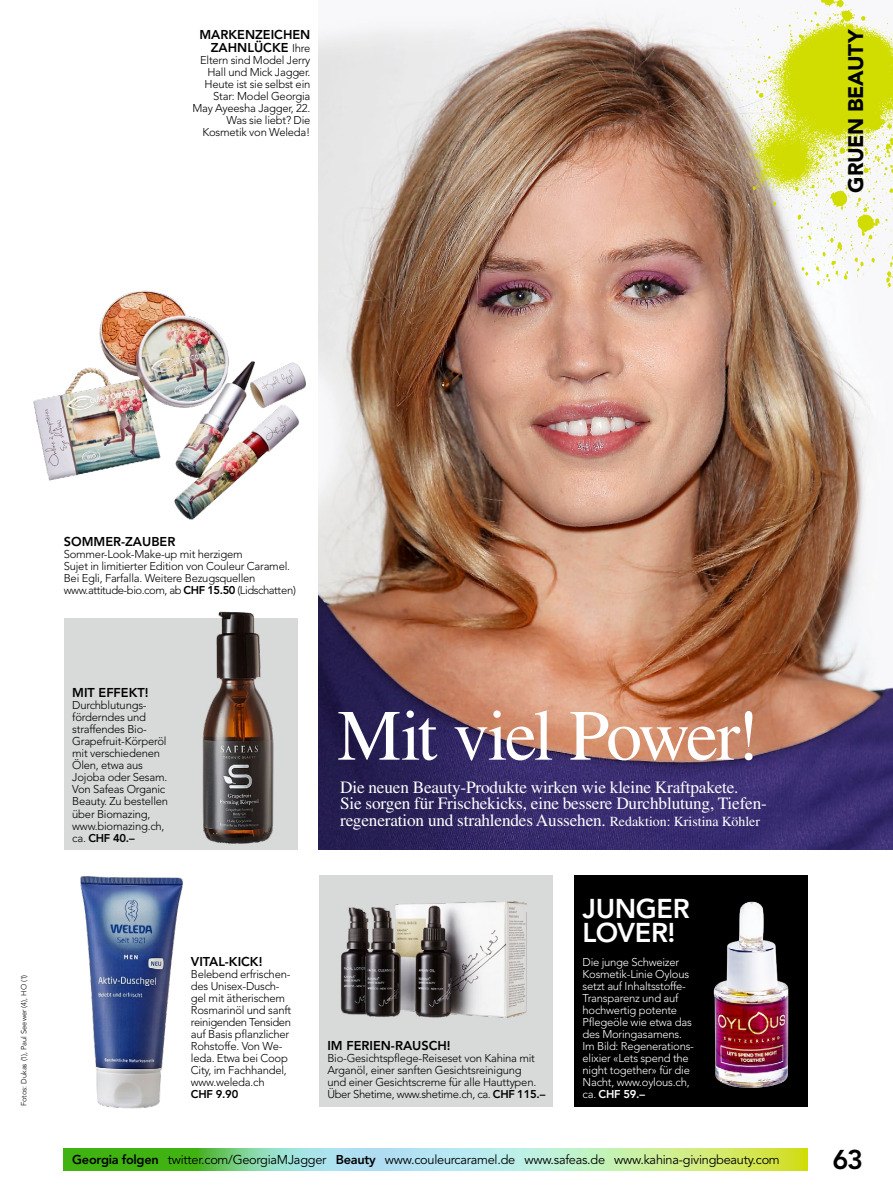
<style>
.page{position:relative;width:893px;height:1200px;background:#fff}
.page>*{position:absolute;margin:0;border:0;box-sizing:border-box;transform-origin:0 0}
._213_Tit_Times_48_x0{font:72px "Times LT Std";letter-spacing:-.045em;color:#fff}
._201_Tit_Avenir_18_x{font:800 27px "Avenir LT Std";letter-spacing:-.015em;color:#fff}
.t1{font:800 27px "Avenir LT Std";color:#000}
._100_Rub_Register_x0{font:900 21px "Avenir LT Std";letter-spacing:-.015em;color:#000}
._310_Lead_Times_11_x{font:17.25px/16.5px "Times LT Std";letter-spacing:-.01em;color:#fff}
._805_Fussnote_www_x1{font:12.75px "Avenir LT Std";letter-spacing:-.02em;color:#000}
._200_Tit_Avenir_Mini{font:800 12.75px/12.8px "Avenir LT Std";color:#000;text-align:right}
._502_LTxt_Avenir_Min{font:300 11.25px/12px "Avenir LT Std";letter-spacing:-.02em;color:#000}
._502_LTxt_Avenir_Min-2{font:300 11.25px/12px "Avenir LT Std";letter-spacing:-.02em;color:#fff}
._200_Tit_Avenir_Mini-2{font:300 11.25px/12px "Avenir LT Std";letter-spacing:-.02em;color:#000;text-align:right}
._502_LTxt_Avenir_Min-3{font:800 11.25px "Avenir LT Std";color:#fff}
._400_Fotobyline_x12{font:300 7.5px "Avenir LT Std";color:#000}
.s1{font-weight:300;font-size:11.25px}
.s2{font-weight:800}
.s3{font-size:13.8px}
.s4{font-weight:300}
</style>
<div class="page">
<img style="left:33px;top:290px;width:273px;height:230px">
<div style="left:319px;top:874px;width:234px;height:231px;background:#d8d9d9"></div>
<div style="left:64px;top:618px;width:234px;height:231px;background:#d8d9d9"></div>
<div style="left:574px;top:874px;width:234px;height:232px;background:#000"></div>
<img style="left:340px;top:901px;width:187px;height:117px">
<img style="left:202px;top:611px;width:72px;height:233px">
<img style="left:80px;top:876px;width:103px;height:233px">
<img style="left:713px;top:901px;width:76px;height:187px">
<img style="left:319px;top:10px;width:574px;height:839px">
<img style="left:661px;top:0;width:232px;height:303px">
<svg style="left:64px;top:1148px;width:744px;height:21px;background:#a0db95"></svg>
<p class="_200_Tit_Avenir_Mini" style="left:199px;top:28px;width:112px">MARKENZEICHEN<br>ZAHNLÜCKE <span class="s1">Ihre</span></p>
<p class="_200_Tit_Avenir_Mini-2" style="left:192px;top:54px;width:120px">Eltern sind Model Jerry<br>Hall und Mick Jagger.<br>Heute ist sie selbst ein<br>Star: Model Georgia<br>May Ayeesha Jagger, 22.<br>Was sie liebt? Die<br>Kosmetik von Weleda!</p>
<p class="_100_Rub_Register_x0" style="left:843px;top:192px;width:165px;rotate:-90deg">GRUEN BEAUTY</p>
<p class="_200_Tit_Avenir_Mini" style="left:64px;top:535px;width:113px">SOMMER-ZAUBER</p>
<p class="_502_LTxt_Avenir_Min" style="left:64px;top:548px;width:234px">Sommer-Look-Make-up mit herzigem<br>Sujet in limitierter Edition von Couleur Caramel.<br>Bei Egli, Farfalla. Weitere Bezugsquellen www.attitude-bio.com, ab <span class="s2">CHF 15.50</span> (Lidschatten)</p>
<p class="_400_Fotobyline_x12" style="left:20px;top:1106px;width:133px;rotate:-90deg">Fotos: Dukas (1), Paul Seewer (4), HO (1)</p>
<p class="_200_Tit_Avenir_Mini" style="left:72px;top:686px;width:78px">MIT EFFEKT!</p>
<p class="_502_LTxt_Avenir_Min" style="left:72px;top:699px;width:97px">Durchblutungs&shy;förderndes und straffendes Bio-<br>Grapefruit-Körperöl mit verschiedenen<br>Ölen, etwa aus<br>Jojoba oder Sesam.<br>Von Safeas Organic<br>Beauty. Zu bestellen über Biomazing, www.biomazing.ch, ca. <span class="s2">CHF 40.–</span></p>
<p class="_200_Tit_Avenir_Mini" style="left:191px;top:954px;width:73px">VITAL-KICK!</p>
<p class="_502_LTxt_Avenir_Min" style="left:191px;top:967px;width:102px">Belebend erfrischen&shy;des Unisex-Dusch&shy;gel mit ätherischem<br>Rosmarinöl und sanft reinigenden Tensiden auf Basis pflanzlicher<br>Rohstoffe. Von We&shy;leda. Etwa bei Coop<br>City, im Fachhandel, www.weleda.ch<br><span class="s2">CHF 9.90</span></p>
<p class="_213_Tit_Times_48_x0" style="left:337px;top:694px;width:423px">Mit viel Power!</p>
<p class="_310_Lead_Times_11_x" style="left:340px;top:778px;width:427px">Die neuen Beauty-Produkte wirken wie kleine Kraftpakete.<br>Sie sorgen für Frischekicks, eine bessere Durchblutung, Tiefen&shy;regeneration und strahlendes Aussehen. <span class="s3">Redaktion: Kristina Köhler</span></p>
<p class="_200_Tit_Avenir_Mini" style="left:327px;top:1038px;width:125px">IM FERIEN-RAUSCH!</p>
<p class="_502_LTxt_Avenir_Min" style="left:327px;top:1051px;width:219px">Bio-Gesichtspflege-Reiseset von Kahina mit Arganöl, einer sanften Gesichtsreinigung<br>und einer Gesichtscreme für alle Hauttypen.<br>Über Shetime, www.shetime.ch, ca. <span class="s2">CHF 115.–</span></p>
<p class="_201_Tit_Avenir_18_x" style="left:583px;top:892px;width:109px">JUNGER</p>
<p class="_201_Tit_Avenir_18_x" style="left:583px;top:916px;width:95px">LOVER!</p>
<p class="_502_LTxt_Avenir_Min-2" style="left:583px;top:955px;width:112px">Die junge Schweizer<br>Kosmetik-Linie Oylous setzt auf Inhaltsstoffe-<br>Transparenz und auf hochwertig potente<br>Pflegeöle wie etwa das des Moringasamens.<br>Im Bild: Regenerations&shy;elixier «Lets spend the night together» für die<br>Nacht, www.oylous.ch,</p>
<p class="_502_LTxt_Avenir_Min-3" style="left:583px;top:1086px;width:64px"><span class="s4">ca.</span> CHF 59.–</p>
<p class="_805_Fussnote_www_x1" style="left:72px;top:1151px;width:709px"><span class="s2">Georgia folgen</span> twitter.com/GeorgiaMJagger <span class="s2">Beauty</span> www.couleurcaramel.de www.safeas.de www.kahina-givingbeauty.com</p>
<p class="t1" style="left:833px;top:1143px;width:32px">63</p>
</div>
